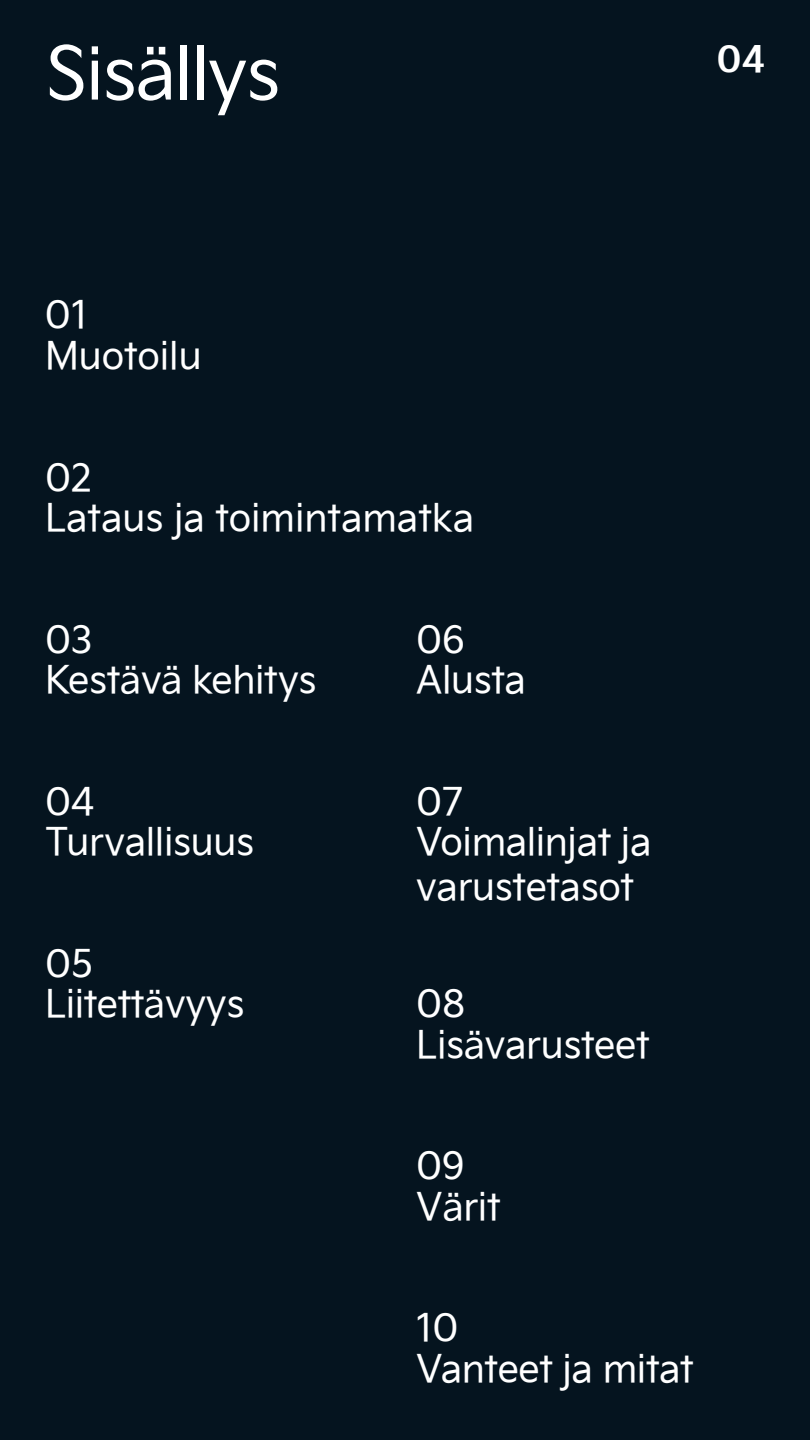
<style>
.page{position:relative;width:810px;height:1440px;background:#05141f}
.page>*{position:absolute;margin:0;border:0;box-sizing:border-box;transform-origin:0 0}
.t1{font:71.25px "Kia Signature";letter-spacing:-.02em;color:#fff}
.t2{font:37.5px/40.5px "Kia Signature";letter-spacing:-.01em;color:#fff}
.t3{font:700 36px "Kia Signature";color:#fff}
</style>
<div class="page">
<h1 class="t1" style="left:45px;top:42px;width:237px">Sisällys</h1>
<p class="t3" style="left:716px;top:39px;width:50px">04</p>
<p class="t2" style="left:45px;top:298px;width:44px">01</p>
<p class="t2" style="left:45px;top:338px;width:158px">Muotoilu</p>
<p class="t2" style="left:45px;top:460px;width:431px">02<br>Lataus ja toimintamatka</p>
<p class="t2" style="left:45px;top:622px;width:273px">03<br>Kestävä kehitys</p>
<p class="t2" style="left:45px;top:784px;width:211px">04<br>Turvallisuus</p>
<p class="t2" style="left:45px;top:946px;width:201px">05<br>Liitettävyys</p>
<p class="t2" style="left:416px;top:622px;width:111px">06<br>Alusta</p>
<p class="t2" style="left:416px;top:784px;width:237px">07<br>Voimalinjat ja</p>
<p class="t2" style="left:416px;top:869px;width:219px">varustetasot</p>
<p class="t2" style="left:416px;top:986px;width:235px">08<br>Lisävarusteet</p>
<p class="t2" style="left:416px;top:1148px;width:86px">09<br>Värit</p>
<p class="t2" style="left:416px;top:1310px;width:279px">10<br>Vanteet ja mitat</p>
</div>
